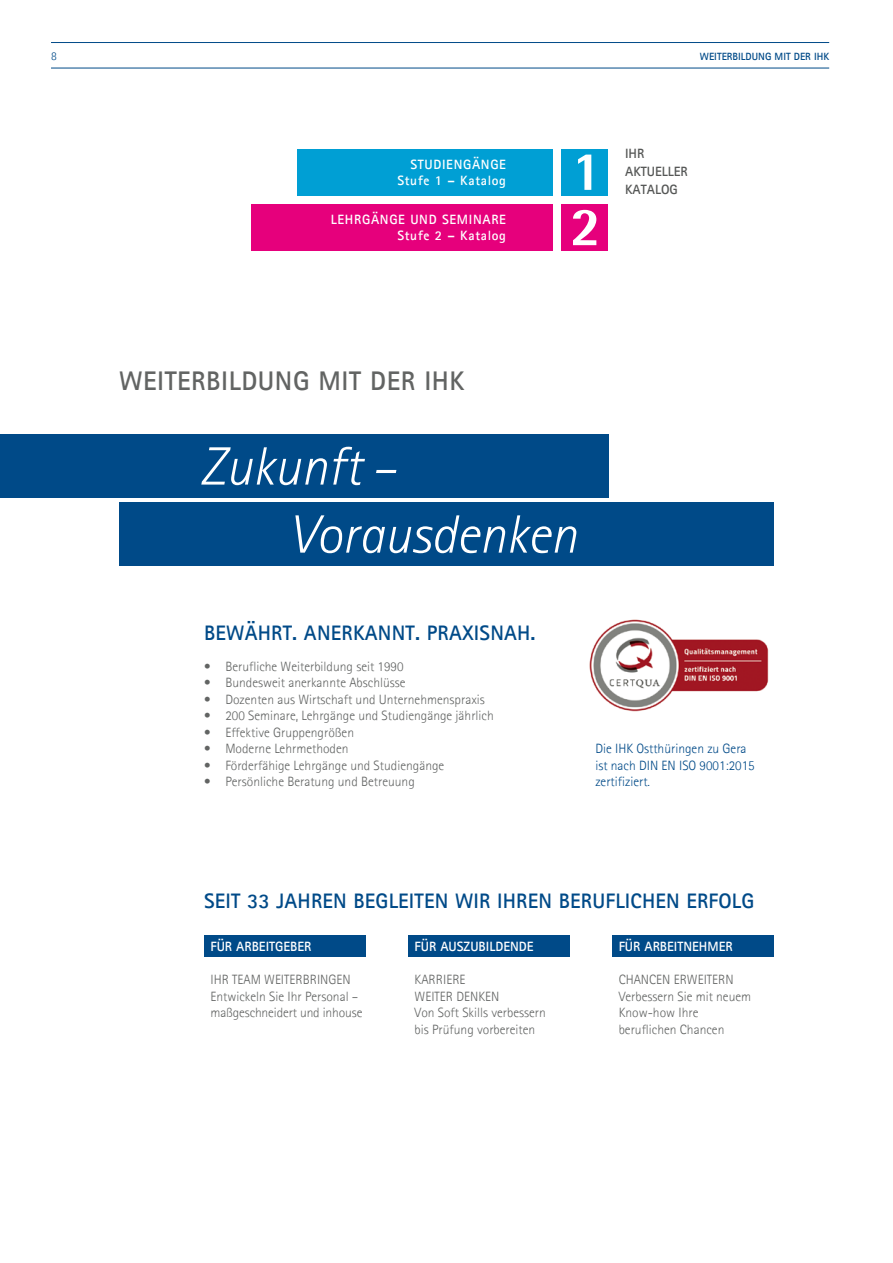
<style>
.page{position:relative;width:893px;height:1263px;background:#fff}
.page>*{position:absolute;margin:0;border:0;box-sizing:border-box;transform-origin:0 0}
.t1{font:italic 300 54px/68.1px "Agfa Rotis Sans Serif";letter-spacing:-.005em;color:#fff}
.t2{font:700 27px "Agfa Rotis Sans Serif";letter-spacing:.02em;color:#626463}
.t3{font:700 21px "Agfa Rotis Sans Serif";letter-spacing:.01em;color:#004a88}
.t4{font:300 13.5px/16.5px "Agfa Rotis Sans Serif";color:#626463}
.t5{font:700 13.5px/16.2px "Agfa Rotis Sans Serif";letter-spacing:.05em;color:#fff;text-align:right}
.t6{font:300 13.5px/16.5px "Agfa Rotis Sans Serif";color:#004a88}
.t7{font:700 13.5px/18px "Agfa Rotis Sans Serif";color:#555756}
.t8{font:700 13.5px "Agfa Rotis Sans Serif";color:#fff}
.t9{font:300 12px "Agfa Rotis Sans Serif";color:#004a88}
.t10{font:700 10.5px "Agfa Rotis Sans Serif";color:#004a88}
</style>
<div class="page">
<hr style="left:51px;top:68px;width:778px;height:1px;background:#004a88">
<hr style="left:51px;top:42px;width:778px;height:1px;background:#004a88">
<div style="left:561px;top:204px;width:47px;height:47px;background:#e6007c"></div>
<img style="left:589px;top:619px;width:180px;height:93px">
<div style="left:298px;top:149px;width:255px;height:47px;background:#009fd4"></div>
<div style="left:251px;top:204px;width:302px;height:47px;background:#e6007c"></div>
<svg style="left:573px;top:210px;width:23px;height:35px"></svg>
<div style="left:561px;top:149px;width:47px;height:47px;background:#009fd4"></div>
<svg style="left:578px;top:155px;width:13px;height:35px"></svg>
<div style="left:204px;top:935px;width:162px;height:22px;background:#004a88"></div>
<div style="left:408px;top:935px;width:162px;height:22px;background:#004a88"></div>
<div style="left:612px;top:935px;width:162px;height:22px;background:#004a88"></div>
<div style="left:0;top:434px;width:608px;height:63px;background:#004a88"></div>
<div style="left:119px;top:502px;width:655px;height:64px;background:#004a88"></div>
<p class="t9" style="left:51px;top:49px;width:7px">8</p>
<p class="t10" style="left:700px;top:50px;width:120px">WEITERBILDUNG M IT DER IHK</p>
<p class="t5" style="left:397px;top:156px;width:110px">STUDIENGÄNGE<br>STUFE 1 – KATALOG</p>
<p class="t5" style="left:331px;top:211px;width:177px">LEH RGÄNGE UND SEM INARE<br>STUFE 2 – KATALOG</p>
<p class="t7" style="left:625px;top:144px;width:56px">IHR<br>AKTUE LLER<br>KATALOG</p>
<h2 class="t2" style="left:119px;top:364px;width:37px">WEITER</h2>
<h2 class="t2" style="left:206px;top:364px;width:53px">BI LDUNG</h2>
<h2 class="t2" style="left:319px;top:364px;width:67px">MIT DER</h2>
<h2 class="t2" style="left:424px;top:364px;width:42px">IHK</h2>
<h1 class="t1" style="left:289px;top:433px;width:289px;text-indent:-89px">Zukunft –<br>Vorausdenken</h1>
<h3 class="t3" style="left:204px;top:619px;width:333px">BEWÄH RT. ANERKANNT. PRAXISNAH .</h3>
<p class="t4" style="left:204px;top:658px;width:201px">• Berufliche Weiterbildung seit 1990</p>
<p class="t4" style="left:204px;top:674px;width:203px">• Bundesweit anerkannte Abschlüsse</p>
<p class="t4" style="left:204px;top:691px;width:282px">• Dozenten aus Wirtschaft und Unternehmenspraxis</p>
<p class="t4" style="left:204px;top:707px;width:291px">• 200 Seminare, Lehrgänge und Studiengänge jährlich</p>
<p class="t4" style="left:204px;top:724px;width:151px">• Effektive Gruppengrößen</p>
<p class="t4" style="left:204px;top:740px;width:146px">• Moderne Lehrmethoden</p>
<p class="t4" style="left:204px;top:757px;width:242px">• Förderfähige Lehrgänge und Studiengänge</p>
<p class="t4" style="left:204px;top:773px;width:212px">• Persönliche Beratung und Betreuung</p>
<p class="t6" style="left:595px;top:740px;width:161px">Die IHK Ostthüringen zu Gera ist nach DIN EN ISO 9001:2015 zertifiziert.</p>
<h3 class="t3" style="left:204px;top:887px;width:119px">SEIT 33 JAHREN</h3>
<h3 class="t3" style="left:353px;top:887px;width:56px">BEGLEITEN</h3>
<h3 class="t3" style="left:455px;top:887px;width:73px">WIR IHREN</h3>
<h3 class="t3" style="left:559px;top:887px;width:195px">BERU FLICHEN ERFOLG</h3>
<p class="t5" style="left:210px;top:938px;width:56px">FÜR ARBEITGE</p>
<p class="t5" style="left:290px;top:938px;width:15px">BER</p>
<p class="t8" style="left:415px;top:938px;width:90px">FÜR AUSZUBI LDENDE</p>
<p class="t5" style="left:619px;top:938px;width:56px">FÜR ARBEITNE</p>
<p class="t5" style="left:699px;top:938px;width:27px">HMER</p>
<p class="t4" style="left:210px;top:971px;width:153px">IHR TEAM WEITERBRINGEN<br>Entwickeln Sie Ihr Personal – maßgeschneidert und inhouse</p>
<p class="t4" style="left:415px;top:971px;width:133px">KARRIERE<br>WEITER DENKEN<br>Von Soft Skills verbessern bis Prüfung vorbereiten</p>
<p class="t4" style="left:619px;top:971px;width:134px">CHANCEN ERWEITERN<br>Verbessern Sie mit neuem<br>Know-how Ihre beruflichen Chancen</p>
</div>
